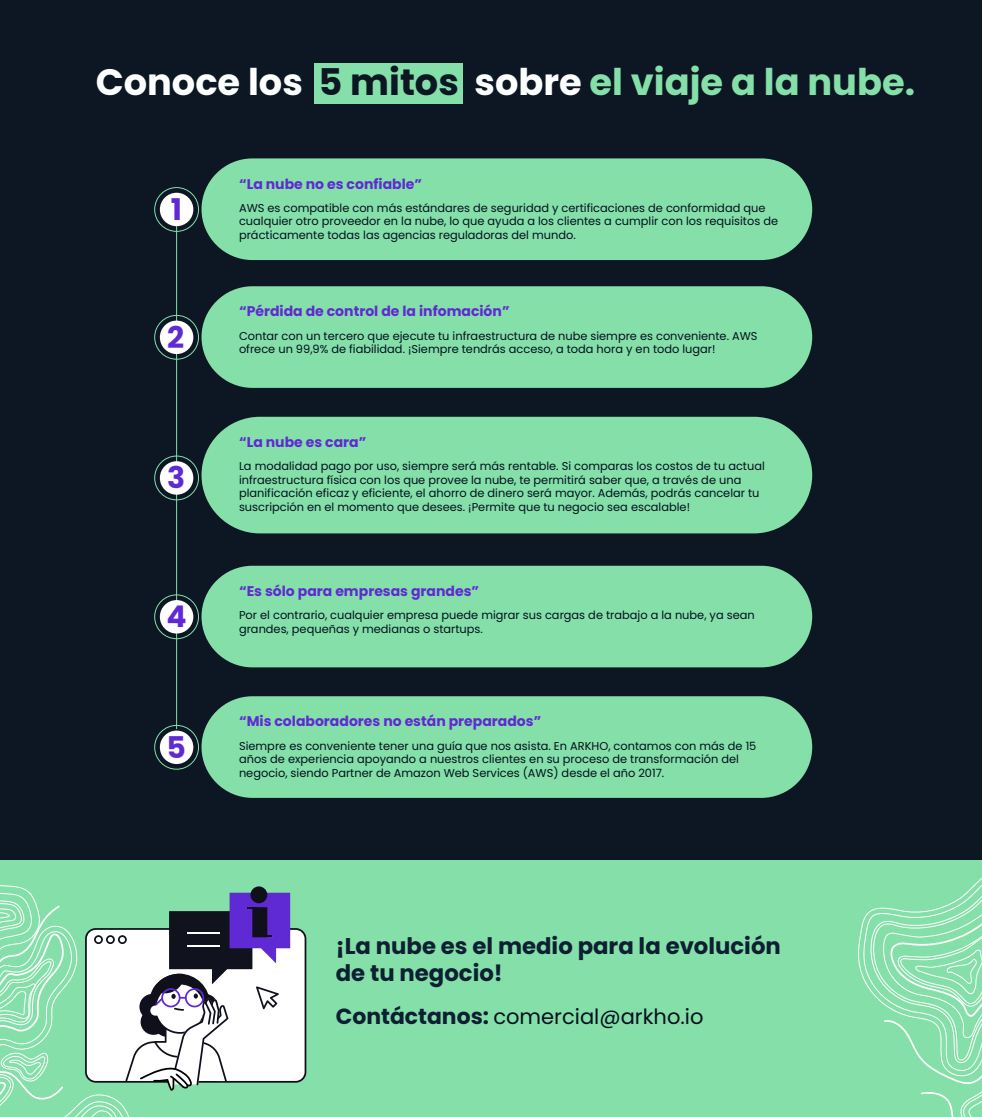
<style>
.page{position:relative;width:982px;height:1117px;background:#fff}
.page>*{position:absolute;margin:0;border:0;box-sizing:border-box;transform-origin:0 0}
.t1{font:700 36.75px "Poppins";color:#85dfa9}
.t2{font:700 29.84px "Poppins";color:#5f2ad3}
.t3{font:700 22.75px/27.3px "Poppins";color:#0d1f32}
.t4{font:21px "Poppins";color:#03101e}
.t5{font:700 14px "Poppins";color:#5f2ad3}
.t6{font:11.38px/13.7px "Poppins";color:#03101e}
.s1{color:#feffff}
.s2{color:#0c1723}
.s3{font-weight:700;font-size:21.88px;color:#0d1f32}
</style>
<div class="page">
<div style="left:0;top:0;width:981px;height:907px;background:#0c1723"></div>
<div style="left:0;top:860px;width:981px;height:257px;background:#85dfa9"></div>
<svg style="left:858px;top:878px;width:123px;height:239px"></svg>
<svg style="left:0;top:796px;width:306px;height:321px"></svg>
<div style="left:154px;top:187px;width:45px;height:45px;border:1px solid #85dfa9;border-radius:50%"></div>
<hr style="left:176px;top:226px;width:1px;height:503px;background:#85dfa9">
<div style="left:154px;top:315px;width:45px;height:45px;border:1px solid #85dfa9;border-radius:50%"></div>
<div style="left:314px;top:63px;width:148px;height:40px;background:#85dfa9"></div>
<div style="left:201px;top:158px;width:611px;height:102px;background:#85dfa9;border-radius:51px"></div>
<div style="left:160px;top:193px;width:33px;height:33px;background:#fff;border-radius:50%"></div>
<div style="left:201px;top:286px;width:611px;height:102px;background:#85dfa9;border-radius:51px"></div>
<div style="left:160px;top:320px;width:33px;height:34px;background:#fff;border-radius:50%"></div>
<div style="left:154px;top:455px;width:45px;height:45px;border:1px solid #85dfa9;border-radius:50%"></div>
<div style="left:201px;top:417px;width:611px;height:116px;background:#85dfa9;border-radius:58px"></div>
<div style="left:160px;top:461px;width:33px;height:34px;background:#fff;border-radius:50%"></div>
<div style="left:154px;top:594px;width:45px;height:45px;border:1px solid #85dfa9;border-radius:50%"></div>
<div style="left:201px;top:566px;width:611px;height:101px;background:#85dfa9;border-radius:51px"></div>
<div style="left:160px;top:600px;width:33px;height:33px;background:#fff;border-radius:50%"></div>
<div style="left:154px;top:725px;width:45px;height:44px;border:1px solid #85dfa9;border-radius:50%"></div>
<div style="left:201px;top:696px;width:611px;height:102px;background:#85dfa9;border-radius:51px"></div>
<div style="left:160px;top:730px;width:33px;height:34px;background:#fff;border-radius:50%"></div>
<h1 class="t1" style="left:96px;top:61px;width:820px"><span class="s1">Conoce los</span> <span class="s2">5 mitos</span> <span class="s1">sobre</span> el viaje a la nube.</h1>
<h2 class="t2" style="left:171px;top:192px;width:13px">1</h2>
<h2 class="t2" style="left:167px;top:320px;width:19px">2</h2>
<h2 class="t2" style="left:167px;top:460px;width:20px">3</h2>
<h2 class="t2" style="left:166px;top:599px;width:22px">4</h2>
<h2 class="t2" style="left:166px;top:730px;width:21px">5</h2>
<p class="t5" style="left:239px;top:175px;width:184px">“La nube no es confiable”</p>
<p class="t6" style="left:239px;top:201px;width:540px">AWS es compatible con más estándares de seguridad y certificaciones de conformidad que cualquier otro proveedor en la nube, lo que ayuda a los clientes a cumplir con los requisitos de prácticamente todas las agencias reguladoras del mundo.</p>
<p class="t5" style="left:239px;top:303px;width:272px">“Pérdida de control de la infomación”</p>
<p class="t6" style="left:239px;top:329px;width:520px">Contar con un tercero que ejecute tu infraestructura de nube siempre es conveniente. AWS</p>
<p class="t6" style="left:239px;top:342px;width:478px">ofrece un 99,9% de fiabilidad. ¡Siempre tendrás acceso, a toda hora y en todo lugar!</p>
<p class="t5" style="left:239px;top:434px;width:129px">“La nube es cara”</p>
<p class="t6" style="left:239px;top:459px;width:527px">La modalidad pago por uso, siempre será más rentable. Si comparas los costos de tu actual infraestructura física con los que provee la nube, te permitirá saber que, a través de una planificación eficaz y eficiente, el ahorro de dinero será mayor. Además, podrás cancelar tu suscripción en el momento que desees. ¡Permite que tu negocio sea escalable!</p>
<p class="t5" style="left:239px;top:583px;width:241px">“Es sólo para empresas grandes”</p>
<p class="t6" style="left:239px;top:608px;width:517px">Por el contrario, cualquier empresa puede migrar sus cargas de trabajo a la nube, ya sean</p>
<p class="t6" style="left:239px;top:622px;width:245px">grandes, pequeñas y medianas o startups.</p>
<p class="t5" style="left:239px;top:713px;width:303px">“Mis colaboradores no están preparados”</p>
<p class="t6" style="left:239px;top:739px;width:518px">Siempre es conveniente tener una guía que nos asista. En ARKHO, contamos con más de 15 años de experiencia apoyando a nuestros clientes en su proceso de transformación del negocio, siendo Partner de Amazon Web Services (AWS) desde el año 2017.</p>
<h3 class="t3" style="left:336px;top:932px;width:446px">¡La nube es el medio para la evolución de tu negocio!</h3>
<h3 class="t4" style="left:336px;top:1005px;width:369px"><span class="s3">Contáctanos:</span> comercial@arkho.io</h3>
</div>
